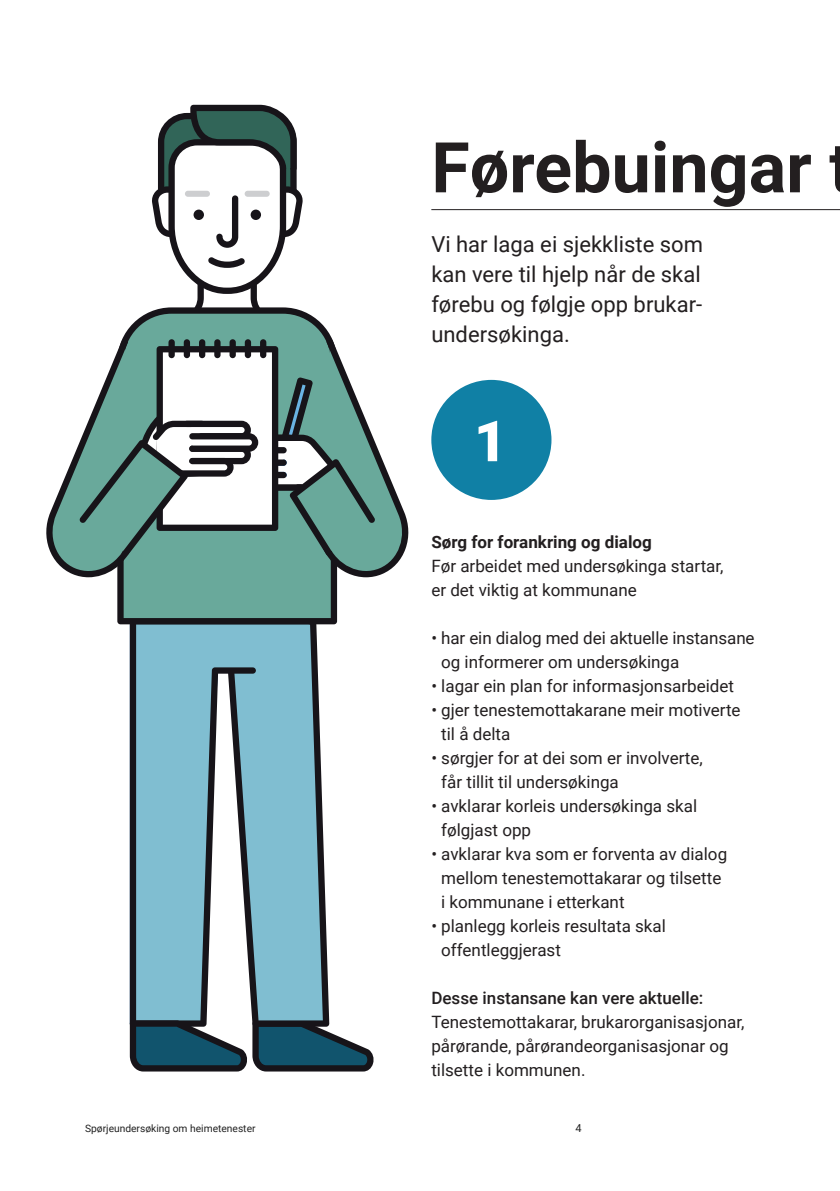
<style>
.page{position:relative;width:840px;height:1191px;background:#fff}
.page>*{position:absolute;margin:0;border:0;box-sizing:border-box;transform-origin:0 0}
.Heading{font:700 70px "Roboto";color:#231f20}
.t1{font:900 56.8px "Roboto";color:#fff}
.Ingress{font:22px/30px "Roboto";color:#231f20;text-align:justify}
.Brødtekst_kulepunkte{font:17px/24px "Roboto";color:#231f20}
.Brødtekst{font:17px/24px "Roboto";color:#231f20}
.MT_2{font:500 17px "Roboto";color:#231f20}
.Mellomtittel{font:700 17px "Roboto";color:#231f20}
.t2{font:11px "Roboto";color:#212121}
.t3{font:10.2px "Roboto";color:#212121}
</style>
<div class="page">
<svg style="left:130px;top:618px;width:244px;height:453px"></svg>
<svg style="left:117px;top:311px;width:220px;height:313px;background:#65968c"></svg>
<svg style="left:46px;top:338px;width:363px;height:242px"></svg>
<svg style="left:151px;top:105px;width:152px;height:221px"></svg>
<div style="left:168px;top:339px;width:7px;height:19px;background:#171419;border-radius:3px"></div>
<div style="left:184px;top:339px;width:6px;height:19px;background:#171419;border-radius:3px"></div>
<div style="left:199px;top:339px;width:6px;height:19px;background:#171419;border-radius:3px"></div>
<div style="left:214px;top:339px;width:6px;height:19px;background:#171419;border-radius:3px"></div>
<div style="left:229px;top:339px;width:7px;height:19px;background:#171419;border-radius:3px"></div>
<div style="left:245px;top:339px;width:6px;height:19px;background:#171419;border-radius:3px"></div>
<div style="left:260px;top:339px;width:6px;height:19px;background:#171419;border-radius:3px"></div>
<hr style="left:431px;top:209px;width:408px;height:1px;background:#231f20">
<div style="left:431px;top:380px;width:120px;height:120px;background:#1080a5;border-radius:50%"></div>
<p class="Heading" style="left:431px;top:118px;width:382px">Førebuingar</p>
<p class="Ingress" style="left:431px;top:229px;width:273px">Vi har laga ei sjekkliste som kan vere til hjelp når de skal førebu og følgje opp brukar&shy;undersøkinga.</p>
<p class="t1" style="left:473px;top:401px;width:34px">1</p>
<p class="Mellomtittel" style="left:431px;top:530px;width:222px">Sørg for forankring og dialog</p>
<p class="Brødtekst" style="left:431px;top:553px;width:293px">Før arbeidet med undersøkinga startar, er det viktig at kommunane</p>
<p class="Brødtekst_kulepunkte" style="left:441px;top:625px;width:315px;text-indent:-10px">• har ein dialog med dei aktuelle instansane og informerer om undersøkinga</p>
<p class="Brødtekst_kulepunkte" style="left:431px;top:673px;width:304px">• lagar ein plan for informasjonsarbeidet</p>
<p class="Brødtekst_kulepunkte" style="left:441px;top:697px;width:301px;text-indent:-10px">• gjer tenestemottakarane meir motiverte til å delta</p>
<p class="Brødtekst_kulepunkte" style="left:441px;top:745px;width:263px;text-indent:-10px">• sørgjer for at dei som er involverte, får tillit til undersøkinga</p>
<p class="Brødtekst_kulepunkte" style="left:441px;top:793px;width:257px;text-indent:-10px">• avklarar korleis undersøkinga skal følgjast opp</p>
<p class="Brødtekst_kulepunkte" style="left:441px;top:841px;width:287px;text-indent:-10px">• avklarar kva som er forventa av dialog mellom tenestemottakarar og tilsette i kommunane i etterkant</p>
<p class="Brødtekst_kulepunkte" style="left:441px;top:913px;width:226px;text-indent:-10px">• planlegg korleis resultata skal offentleggjerast</p>
<p class="MT_2" style="left:431px;top:986px;width:273px">Desse instansane kan vere aktuelle:</p>
<p class="Brødtekst" style="left:431px;top:1009px;width:314px">Tenestemottakarar, brukarorganisasjonar, pårørande, pårørandeorganisasjonar og tilsette i kommunen.</p>
<p class="t3" style="left:85px;top:1121px;width:172px">Spørjeundersøking om heimetenester</p>
<p class="t2" style="left:575px;top:1120px;width:8px">4</p>
</div>
